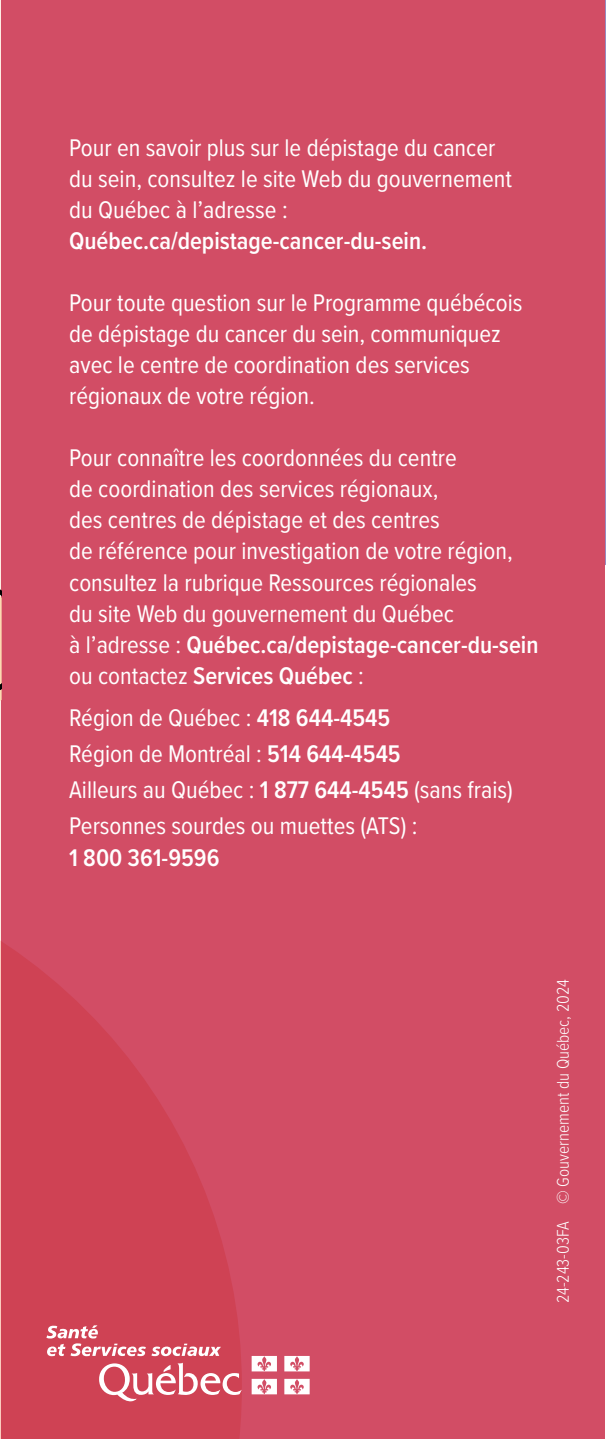
<style>
.page{position:relative;width:606px;height:1439px;background:#fff}
.page>*{position:absolute;margin:0;border:0;box-sizing:border-box;transform-origin:0 0}
.t1{font:25px/31.2px "Proxima Nova Cond";color:#fff}
.t2{font:600 25px "Proxima Nova Cond";color:#fff}
.t3{font:300 17.5px "Proxima Nova Cond";color:#fff}
.s1{font-weight:600}
</style>
<div class="page">
<svg style="left:605px;top:0;width:1px;height:565px"></svg>
<hr style="left:0;top:0;width:2px;height:1439px;background:#feede3">
<div style="left:2px;top:0;width:603px;height:1439px;background:#d24d65"></div>
<svg style="left:0;top:854px;width:242px;height:585px;fill:#cf4254"></svg>
<svg style="left:251px;top:1356px;width:26px;height:15px"></svg>
<svg style="left:284px;top:1356px;width:25px;height:15px"></svg>
<svg style="left:251px;top:1379px;width:26px;height:15px"></svg>
<svg style="left:284px;top:1379px;width:25px;height:15px"></svg>
<svg style="left:99px;top:1363px;width:143px;height:39px;background:#db7280"></svg>
<svg style="left:46px;top:1325px;width:175px;height:31px;background:#d96b79"></svg>
<svg style="left:0;top:579px;width:2px;height:172px"></svg>
<p class="t1" style="left:69px;top:131px;width:444px">Pour en savoir plus sur le dépistage du cancer du sein, consultez le site Web du gouvernement du Québec à l’adresse :</p>
<p class="t2" style="left:69px;top:223px;width:359px">Québec.ca/depistage-cancer-du-sein.</p>
<p class="t1" style="left:69px;top:286px;width:454px">Pour toute question sur le Programme québécois de dépistage du cancer du sein, communiquez avec le centre de coordination des services régionaux de votre région.</p>
<p class="t1" style="left:69px;top:441px;width:470px">Pour connaître les coordonnées du centre<br>de coordination des services régionaux,<br>des centres de dépistage et des centres<br>de référence pour investigation de votre région, consultez la rubrique Ressources régionales<br>du site Web du gouvernement du Québec<br>à l’adresse : <span class="s1">Québec.ca/depistage-cancer-du-sein </span>ou contactez <span class="s1">Services Québec</span> :</p>
<p class="t1" style="left:69px;top:698px;width:445px;line-height:36.2px">Région de Québec : <span class="s1">418 644-4545<br></span>Région de Montréal : <span class="s1">514 644-4545<br></span>Ailleurs au Québec : <span class="s1">1 877 644-4545</span> (sans frais)<br>Personnes sourdes ou muettes (ATS) :</p>
<p class="t2" style="left:69px;top:839px;width:152px">1 800 361-9596</p>
<p class="t3" style="left:549px;top:1303px;width:326px;rotate:-90deg">24-243-03FA © Gouvernement du Québec, 2024</p>
</div>
